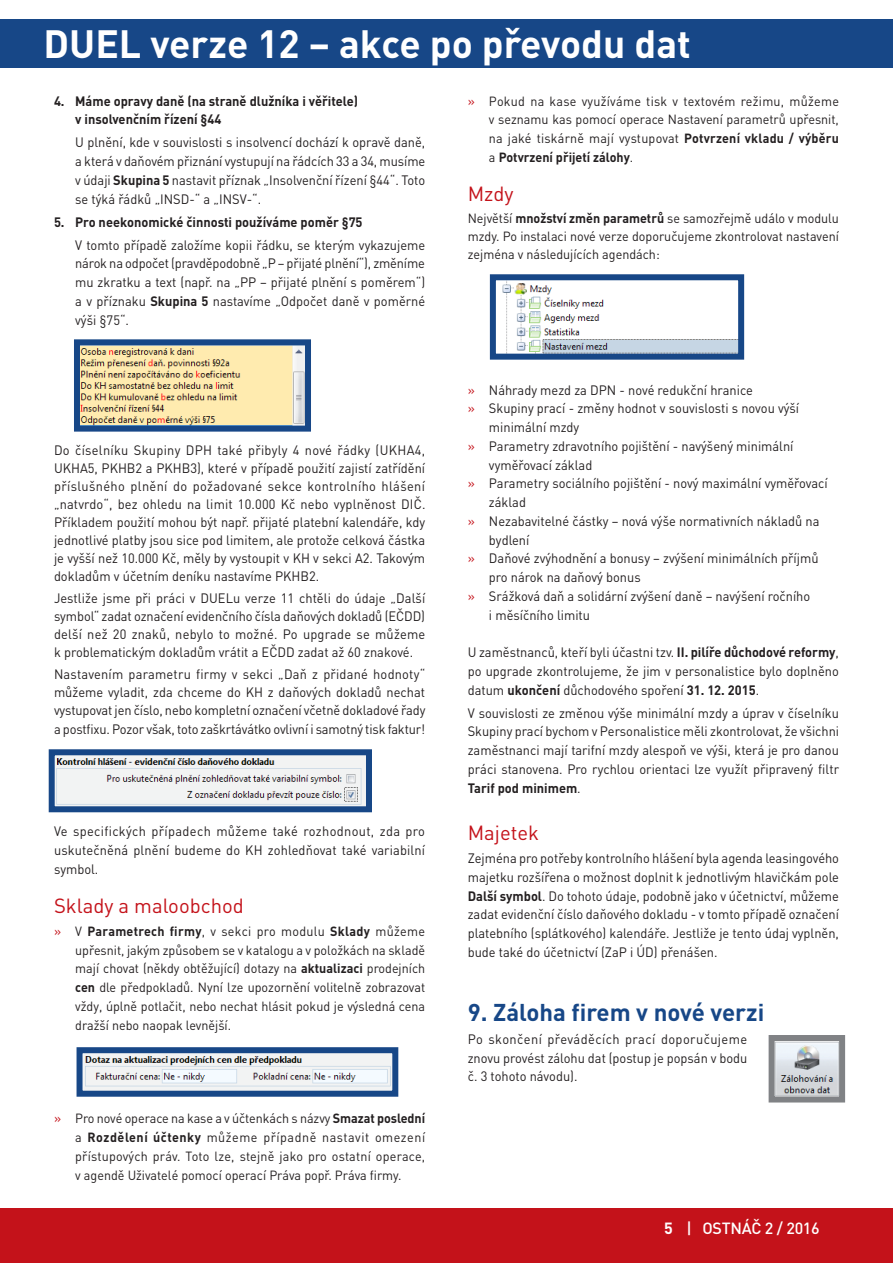
<style>
.page{position:relative;width:893px;height:1263px;background:#fff}
.page>*{position:absolute;margin:0;border:0;box-sizing:border-box;transform-origin:0 0}
.Nadpis_1{font:700 39px "DINCE";color:#fff}
.Nadpis_1-2{font:700 24px "DINCE";color:#174787}
.Nadpis_2{font:20.25px "DINCE";color:#c4121a}
.t1{font:500 16.05px "DINCE";letter-spacing:-.015em;color:#fff}
.Normal_-_odrážky{font:13.5px/18.8px "DINCE";color:#231f20;text-align:justify;scale:.95 1}
.Normal_-_odrážky-2{font:700 13.5px/18.8px "DINCE";color:#231f20;scale:.95 1}
.Normal_-_odrážky-3{font:13.2px/18.8px "DINCE";color:#231f20;text-align:justify;scale:.95 1}
.s1{font-size:13.5px;color:#c4121a}
.s2{font-weight:700}
.s3{color:#c4121a}
</style>
<div class="page">
<div style="left:0;top:19px;width:893px;height:49px;background:#174787"></div>
<div style="left:0;top:1209px;width:893px;height:54px;background:#c4121a"></div>
<svg style="left:768px;top:1035px;width:78px;height:68px;background:#b4b7bb"></svg>
<img style="left:74px;top:339px;width:237px;height:93px">
<img style="left:48px;top:749px;width:324px;height:64px">
<svg style="left:76px;top:1047px;width:323px;height:50px"></svg>
<svg style="left:489px;top:274px;width:256px;height:86px"></svg>
<p class="Nadpis_1" style="left:44px;top:18px;width:649px">DUEL verze 12 – akce po převodu dat</p>
<p class="Normal_-_odrážky-3" style="left:489px;top:91px;width:370px;text-indent:-21px"><span class="s1">»</span> Pokud na kase využíváme tisk v textovém režimu, můžeme v seznamu kas pomocí operace Nastavení parametrů upřesnit, na jaké tiskárně mají vystupovat <span class="s2">Potvrzení vkladu / výběru </span>a <span class="s2">Potvrzení přijetí zálohy</span>.</p>
<p class="Nadpis_2" style="left:468px;top:180px;width:47px">Mzdy</p>
<p class="Normal_-_odrážky-3" style="left:468px;top:209px;width:392px;line-height:18px">Největší <span class="s2">množství změn parametrů</span> se samozřejmě událo v modulu mzdy. Po instalaci nové verze doporučujeme zkontrolovat nastavení zejména v následujících agendách:</p>
<p class="Normal_-_odrážky-2" style="left:75px;top:91px;width:299px;text-indent:-21px">4. Máme opravy daně (na straně dlužníka i věřitele) v insolvenčním řízení §44</p>
<p class="Normal_-_odrážky" style="left:75px;top:133px;width:370px">U plnění, kde v souvislosti s insolvencí dochází k opravě daně, a která v daňovém přiznání vystupují na řádcích 33 a 34, musíme v údaji <span class="s2">Skupina 5</span> nastavit příznak „Insolvenční řízení §44“. Toto se týká řádků „INSD-“ a „INSV-“.</p>
<p class="Normal_-_odrážky-2" style="left:54px;top:212px;width:326px">5. Pro neekonomické činnosti používáme poměr §75</p>
<p class="Normal_-_odrážky" style="left:75px;top:235px;width:370px">V tomto případě založíme kopii řádku, se kterým vykazujeme nárok na odpočet (pravděpodobně „P – přijaté plnění“), změníme mu zkratku a text (např. na „PP – přijaté plnění s poměrem“) a v příznaku <span class="s2">Skupina 5</span> nastavíme „Odpočet daně v poměrné výši §75“.</p>
<p class="Normal_-_odrážky" style="left:54px;top:440px;width:392px;line-height:18px">Do číselníku Skupiny DPH také přibyly 4 nové řádky (UKHA4, UKHA5, PKHB2 a PKHB3), které v případě použití zajistí zatřídění příslušného plnění do požadované sekce kontrolního hlášení „natvrdo“, bez ohledu na limit 10.000 Kč nebo vyplněnost DIČ.<br>Příkladem použití mohou být např. přijaté platební kalendáře, kdy jednotlivé platby jsou sice pod limitem, ale protože celková částka je vyšší než 10.000 Kč, měly by vystoupit v KH v sekci A2. Takovým dokladům v účetním deníku nastavíme PKHB2.</p>
<p class="Normal_-_odrážky" style="left:54px;top:589px;width:392px;line-height:18px">Jestliže jsme při práci v DUELu verze 11 chtěli do údaje „Další symbol“ zadat označení evidenčního čísla daňových dokladů (EČDD) delší než 20 znaků, nebylo to možné. Po upgrade se můžeme k problematickým dokladům vrátit a EČDD zadat až 60 znakové.</p>
<p class="Normal_-_odrážky" style="left:54px;top:665px;width:392px;line-height:18.3px">Nastavením parametru firmy v sekci „Daň z přidané hodnoty“ můžeme vyladit, zda chceme do KH z daňových dokladů nechat vystupovat jen číslo, nebo kompletní označení včetně dokladové řady a postfixu. Pozor však, toto zaškrtávátko ovlivní i samotný tisk faktur!</p>
<p class="Normal_-_odrážky" style="left:54px;top:822px;width:392px">Ve specifických případech můžeme také rozhodnout, zda pro uskutečněná plnění budeme do KH zohledňovat také variabilní symbol.</p>
<p class="Nadpis_2" style="left:54px;top:892px;width:191px">Sklady a maloobchod</p>
<p class="Normal_-_odrážky-3" style="left:75px;top:921px;width:370px;text-indent:-21px"><span class="s1">»</span> V <span class="s2">Parametrech firmy</span>, v sekci pro modulu <span class="s2">Sklady</span> můžeme upřesnit, jakým způsobem se v katalogu a v položkách na skladě mají chovat (někdy obtěžující) dotazy na <span class="s2">aktualizaci</span> prodejních <span class="s2">cen</span> dle předpokladů. Nyní lze upozornění volitelně zobrazovat vždy, úplně potlačit, nebo nechat hlásit pokud je výsledná cena dražší nebo naopak levnější.</p>
<p class="Normal_-_odrážky-3" style="left:75px;top:1109px;width:370px;text-indent:-21px"><span class="s1">»</span> Pro nové operace na kase a v účtenkách s názvy <span class="s2">Smazat poslední </span>a <span class="s2">Rozdělení účtenky</span> můžeme případně nastavit omezení přístupových práv. Toto lze, stejně jako pro ostatní operace, v agendě Uživatelé pomocí operací Práva popř. Práva firmy.</p>
<p class="Normal_-_odrážky" style="left:468px;top:380px;width:302px"><span class="s3">»</span> Náhrady mezd za DPN - nové redukční hranice</p>
<p class="Normal_-_odrážky" style="left:489px;top:399px;width:328px;text-indent:-21px"><span class="s3">»</span> Skupiny prací - změny hodnot v souvislosti s novou výší minimální mzdy</p>
<p class="Normal_-_odrážky" style="left:489px;top:436px;width:322px;text-indent:-21px"><span class="s3">»</span> Parametry zdravotního pojištění - navýšený minimální vyměřovací základ</p>
<p class="Normal_-_odrážky" style="left:489px;top:474px;width:358px;text-indent:-21px"><span class="s3">»</span> Parametry sociálního pojištění - nový maximální vyměřovací základ</p>
<p class="Normal_-_odrážky" style="left:489px;top:511px;width:349px;text-indent:-21px"><span class="s3">»</span> Nezabavitelné částky – nová výše normativních nákladů na bydlení</p>
<p class="Normal_-_odrážky" style="left:489px;top:549px;width:348px;text-indent:-21px"><span class="s3">»</span> Daňové zvýhodnění a bonusy – zvýšení minimálních příjmů pro nárok na daňový bonus</p>
<p class="Normal_-_odrážky" style="left:489px;top:586px;width:340px;text-indent:-21px"><span class="s3">»</span> Srážková daň a solidární zvýšení daně – navýšení ročního i měsíčního limitu</p>
<p class="Normal_-_odrážky" style="left:468px;top:642px;width:392px">U zaměstnanců, kteří byli účastni tzv. <span class="s2">II. pilíře důchodové reformy</span>, po upgrade zkontrolujeme, že jim v personalistice bylo doplněno datum <span class="s2">ukončení</span> důchodového spoření <span class="s2">31. 12. 2015</span>.</p>
<p class="Normal_-_odrážky" style="left:468px;top:703px;width:392px">V souvislosti ze změnou výše minimální mzdy a úprav v číselníku Skupiny prací bychom v Personalistice měli zkontrolovat, že všichni zaměstnanci mají tarifní mzdy alespoň ve výši, která je pro danou práci stanovena. Pro rychlou orientaci lze využít připravený filtr <span class="s2">Tarif pod minimem</span>.</p>
<p class="Nadpis_2" style="left:468px;top:819px;width:73px">Majetek</p>
<p class="Normal_-_odrážky" style="left:468px;top:848px;width:392px">Zejména pro potřeby kontrolního hlášení byla agenda leasingového majetku rozšířena o možnost doplnit k jednotlivým hlavičkám pole <span class="s2">Další symbol</span>. Do tohoto údaje, podobně jako v účetnictví, můžeme zadat evidenční číslo daňového dokladu - v tomto případě označení platebního (splátkového) kalendáře. Jestliže je tento údaj vyplněn, bude také do účetnictví (ZaP i ÚD) přenášen.</p>
<p class="Nadpis_1-2" style="left:468px;top:996px;width:298px">9. Záloha firem v nové verzi</p>
<p class="Normal_-_odrážky" style="left:468px;top:1029px;width:296px">Po skončení převáděcích prací doporučujeme znovu provést zálohu dat (postup je popsán v bodu č. 3 tohoto návodu).</p>
<p class="t1" style="left:664px;top:1217px;width:157px"><span class="s2">5</span> | OSTNÁČ 2 / 2016</p>
</div>
